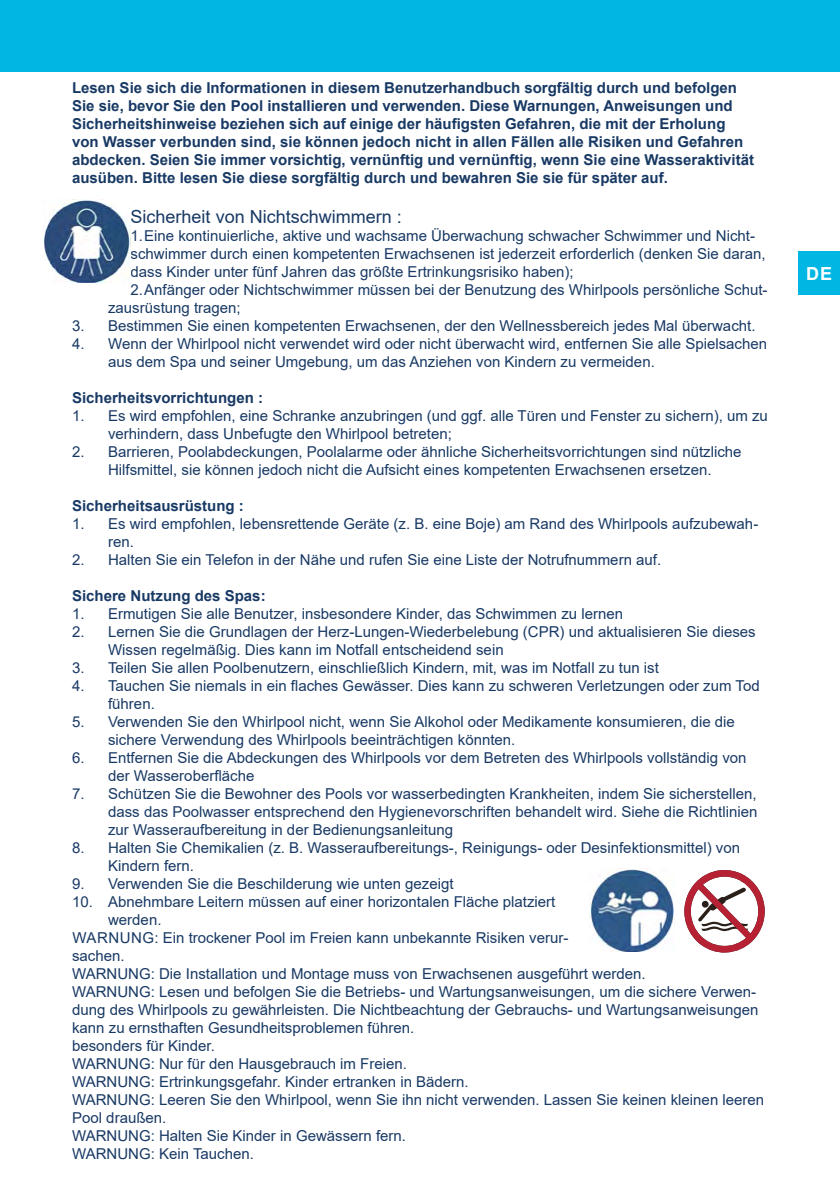
<style>
.page{position:relative;width:840px;height:1191px;background:#fff}
.page>*{position:absolute;margin:0;border:0;box-sizing:border-box;transform-origin:0 0}
.t1{font:18px "Arial";color:#183964}
.t2{font:700 18px "Arial";color:#fff}
.t3{font:15px/18px "Arial";color:#183964}
.t4{font:700 15px/18px "Arial";color:#183964}
</style>
<div class="page">
<div style="left:0;top:0;width:839px;height:72px;background:#00b7e4"></div>
<div style="left:797px;top:251px;width:42px;height:44px;background:#00b7e4"></div>
<img style="left:589px;top:868px;width:84px;height:83px">
<svg style="left:684px;top:870px;width:80px;height:83px"></svg>
<img style="left:44px;top:199px;width:86px;height:83px">
<p class="t4" style="left:72px;top:79px;width:683px">Lesen Sie sich die Informationen in diesem Benutzerhandbuch sorgfältig durch und befolgen Sie sie, bevor Sie den Pool installieren und verwenden. Diese Warnungen, Anweisungen und Sicherheitshinweise beziehen sich auf einige der häufigsten Gefahren, die mit der Erholung von Wasser verbunden sind, sie können jedoch nicht in allen Fällen alle Risiken und Gefahren abdecken. Seien Sie immer vorsichtig, vernünftig und vernünftig, wenn Sie eine Wasseraktivität ausüben. Bitte lesen Sie diese sorgfältig durch und bewahren Sie sie für später auf.</p>
<p class="t1" style="left:130px;top:204px;width:273px">Sicherheit von Nichtschwimmern :</p>
<p class="t3" style="left:130px;top:226px;width:625px">1.Eine kontinuierliche, aktive und wachsame Überwachung schwacher Schwimmer und Nicht-</p>
<p class="t3" style="left:130px;top:244px;width:636px">schwimmer durch einen kompetenten Erwachsenen ist jederzeit erforderlich (denken Sie daran,</p>
<p class="t3" style="left:130px;top:262px;width:444px">dass Kinder unter fünf Jahren das größte Ertrinkungsrisiko haben);</p>
<p class="t3" style="left:130px;top:280px;width:638px">2.Anfänger oder Nichtschwimmer müssen bei der Benutzung des Whirlpools persönliche Schut-</p>
<p class="t3" style="left:108px;top:298px;width:134px">zausrüstung tragen;</p>
<p class="t3" style="left:72px;top:316px;width:684px">3. Bestimmen Sie einen kompetenten Erwachsenen, der den Wellnessbereich jedes Mal überwacht.</p>
<p class="t3" style="left:108px;top:334px;width:660px;text-indent:-36px">4. Wenn der Whirlpool nicht verwendet wird oder nicht überwacht wird, entfernen Sie alle Spielsachen aus dem Spa und seiner Umgebung, um das Anziehen von Kindern zu vermeiden.</p>
<p class="t4" style="left:72px;top:389px;width:192px">Sicherheitsvorrichtungen :</p>
<p class="t3" style="left:108px;top:406px;width:661px;text-indent:-36px">1. Es wird empfohlen, eine Schranke anzubringen (und ggf. alle Türen und Fenster zu sichern), um zu verhindern, dass Unbefugte den Whirlpool betreten;</p>
<p class="t3" style="left:72px;top:442px;width:670px;text-align:center">2. Barrieren, Poolabdeckungen, Poolalarme oder ähnliche Sicherheitsvorrichtungen sind nützliche<br>Hilfsmittel, sie können jedoch nicht die Aufsicht eines kompetenten Erwachsenen ersetzen.</p>
<p class="t4" style="left:72px;top:497px;width:173px">Sicherheitsausrüstung :</p>
<p class="t3" style="left:108px;top:514px;width:651px;text-indent:-36px">1. Es wird empfohlen, lebensrettende Geräte (z. B. eine Boje) am Rand des Whirlpools aufzubewah&shy;ren.</p>
<p class="t3" style="left:72px;top:550px;width:590px">2. Halten Sie ein Telefon in der Nähe und rufen Sie eine Liste der Notrufnummern auf.</p>
<p class="t4" style="left:72px;top:587px;width:195px">Sichere Nutzung des Spas:</p>
<p class="t3" style="left:72px;top:604px;width:552px">1. Ermutigen Sie alle Benutzer, insbesondere Kinder, das Schwimmen zu lernen</p>
<p class="t3" style="left:108px;top:622px;width:648px;text-indent:-36px">2. Lernen Sie die Grundlagen der Herz-Lungen-Wiederbelebung (CPR) und aktualisieren Sie dieses<br>Wissen regelmäßig. Dies kann im Notfall entscheidend sein</p>
<p class="t3" style="left:72px;top:658px;width:588px">3. Teilen Sie allen Poolbenutzern, einschließlich Kindern, mit, was im Notfall zu tun ist</p>
<p class="t3" style="left:108px;top:676px;width:652px;text-indent:-36px">4. Tauchen Sie niemals in ein flaches Gewässer. Dies kann zu schweren Verletzungen oder zum Tod führen.</p>
<p class="t3" style="left:108px;top:712px;width:628px;text-indent:-36px">5. Verwenden Sie den Whirlpool nicht, wenn Sie Alkohol oder Medikamente konsumieren, die die sichere Verwendung des Whirlpools beeinträchtigen könnten.</p>
<p class="t3" style="left:108px;top:748px;width:639px;text-indent:-36px">6. Entfernen Sie die Abdeckungen des Whirlpools vor dem Betreten des Whirlpools vollständig von der Wasseroberfläche</p>
<p class="t3" style="left:108px;top:784px;width:650px;text-align:justify;text-indent:-36px">7. Schützen Sie die Bewohner des Pools vor wasserbedingten Krankheiten, indem Sie sicherstellen, dass das Poolwasser entsprechend den Hygienevorschriften behandelt wird. Siehe die Richtlinien zur Wasseraufbereitung in der Bedienungsanleitung</p>
<p class="t3" style="left:108px;top:838px;width:633px;text-indent:-36px">8. Halten Sie Chemikalien (z. B. Wasseraufbereitungs-, Reinigungs- oder Desinfektionsmittel) von<br>Kindern fern.</p>
<p class="t3" style="left:72px;top:874px;width:383px">9. Verwenden Sie die Beschilderung wie unten gezeigt</p>
<p class="t3" style="left:72px;top:892px;width:484px">10. Abnehmbare Leitern müssen auf einer horizontalen Fläche platziert</p>
<p class="t3" style="left:108px;top:910px;width:55px">werden.</p>
<p class="t3" style="left:72px;top:928px;width:497px">WARNUNG: Ein trockener Pool im Freien kann unbekannte Risiken verur-</p>
<p class="t3" style="left:72px;top:946px;width:54px">sachen.</p>
<p class="t3" style="left:72px;top:964px;width:574px">WARNUNG: Die Installation und Montage muss von Erwachsenen ausgeführt werden.</p>
<p class="t3" style="left:72px;top:982px;width:685px">WARNUNG: Lesen und befolgen Sie die Betriebs- und Wartungsanweisungen, um die sichere Verwen-</p>
<p class="t3" style="left:72px;top:1000px;width:687px">dung des Whirlpools zu gewährleisten. Die Nichtbeachtung der Gebrauchs- und Wartungsanweisungen</p>
<p class="t3" style="left:72px;top:1018px;width:343px">kann zu ernsthaften Gesundheitsproblemen führen.</p>
<p class="t3" style="left:72px;top:1036px;width:144px">besonders für Kinder.</p>
<p class="t3" style="left:72px;top:1054px;width:336px">WARNUNG: Nur für den Hausgebrauch im Freien.</p>
<p class="t3" style="left:72px;top:1072px;width:398px">WARNUNG: Ertrinkungsgefahr. Kinder ertranken in Bädern.</p>
<p class="t3" style="left:72px;top:1090px;width:693px">WARNUNG: Leeren Sie den Whirlpool, wenn Sie ihn nicht verwenden. Lassen Sie keinen kleinen leeren</p>
<p class="t3" style="left:72px;top:1108px;width:96px">Pool draußen.</p>
<p class="t3" style="left:72px;top:1126px;width:335px">WARNUNG: Halten Sie Kinder in Gewässern fern.</p>
<p class="t3" style="left:72px;top:1144px;width:183px">WARNUNG: Kein Tauchen.</p>
<p class="t2" style="left:805px;top:261px;width:27px">DE</p>
</div>
